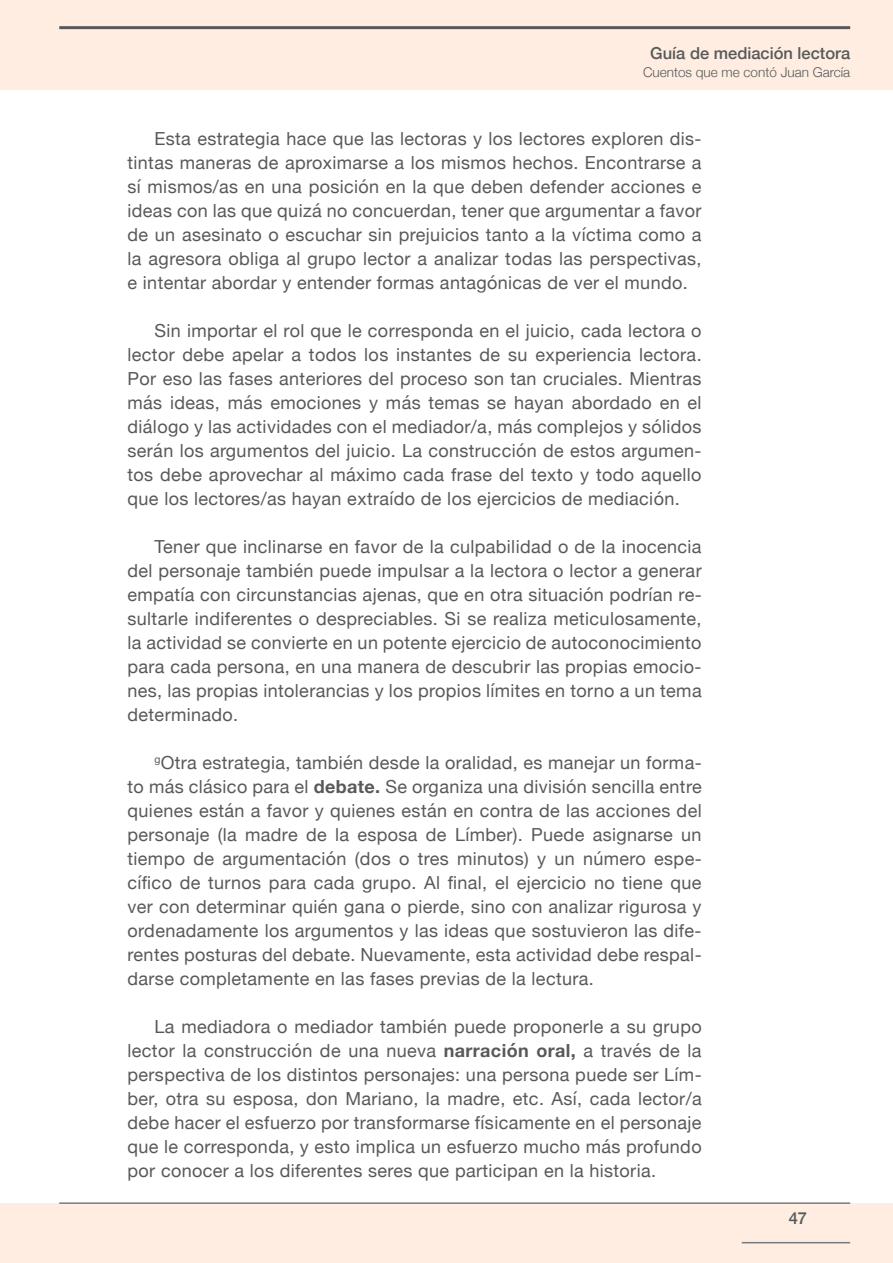
<style>
.page{position:relative;width:893px;height:1263px;background:#fff}
.page>*{position:absolute;margin:0;border:0;box-sizing:border-box;transform-origin:0 0}
.t1{font:18px/24px "Helvetica Neue";letter-spacing:.02em;color:#58595b;text-align:justify}
.t2{font:500 16.5px "Helvetica Neue";color:#58595b}
.t3{font:300 13.5px "Helvetica Neue";color:#58595b}
.s1{font-weight:700}
</style>
<div class="page">
<div style="left:0;top:1203px;width:893px;height:60px;background:#feede0"></div>
<div style="left:0;top:0;width:893px;height:89px;background:#feede0"></div>
<hr style="left:59px;top:1202px;width:791px;height:2px;background:#797a7d">
<hr style="left:742px;top:1242px;width:108px;height:1px;background:#797a7d">
<hr style="left:59px;top:26px;width:791px;height:3px;background:#58595b">
<p class="t2" style="left:650px;top:39px;width:201px">Guía de mediación lectora</p>
<p class="t3" style="left:643px;top:61px;width:209px">Cuentos que me contó Juan García</p>
<p class="t1" style="left:128px;top:127px;width:576px;text-indent:27px">Esta estrategia hace que las lectoras y los lectores exploren dis&shy;tintas maneras de aproximarse a los mismos hechos. Encontrarse a sí mismos/as en una posición en la que deben defender acciones e ideas con las que quizá no concuerdan, tener que argumentar a favor de un asesinato o escuchar sin prejuicios tanto a la víctima como a la agresora obliga al grupo lector a analizar todas las perspectivas, e intentar abordar y entender formas antagónicas de ver el mundo.</p>
<p class="t1" style="left:128px;top:319px;width:576px;text-indent:27px">Sin importar el rol que le corresponda en el juicio, cada lectora o lector debe apelar a todos los instantes de su experiencia lectora.<br>Por eso las fases anteriores del proceso son tan cruciales. Mientras más ideas, más emociones y más temas se hayan abordado en el diálogo y las actividades con el mediador/a, más complejos y sólidos serán los argumentos del juicio. La construcción de estos argumen&shy;tos debe aprovechar al máximo cada frase del texto y todo aquello que los lectores/as hayan extraído de los ejercicios de mediación.</p>
<p class="t1" style="left:128px;top:535px;width:576px;text-indent:27px">Tener que inclinarse en favor de la culpabilidad o de la inocencia del personaje también puede impulsar a la lectora o lector a generar empatía con circunstancias ajenas, que en otra situación podrían re&shy;sultarle indiferentes o despreciables. Si se realiza meticulosamente, la actividad se convierte en un potente ejercicio de autoconocimiento para cada persona, en una manera de descubrir las propias emocio&shy;nes, las propias intolerancias y los propios límites en torno a un tema determinado.</p>
<p class="t1" style="left:128px;top:751px;width:576px;text-indent:27px"><sup>g</sup>Otra estrategia, también desde la oralidad, es manejar un forma&shy;to más clásico para el <span class="s1">debate.</span> Se organiza una división sencilla entre quienes están a favor y quienes están en contra de las acciones del personaje (la madre de la esposa de Límber). Puede asignarse un tiempo de argumentación (dos o tres minutos) y un número espe&shy;cífico de turnos para cada grupo. Al final, el ejercicio no tiene que ver con determinar quién gana o pierde, sino con analizar rigurosa y ordenadamente los argumentos y las ideas que sostuvieron las dife&shy;rentes posturas del debate. Nuevamente, esta actividad debe respal&shy;darse completamente en las fases previas de la lectura.</p>
<p class="t1" style="left:128px;top:1015px;width:576px;text-indent:27px">La mediadora o mediador también puede proponerle a su grupo lector la construcción de una nueva <span class="s1">narración oral,</span> a través de la perspectiva de los distintos personajes: una persona puede ser Lím&shy;ber, otra su esposa, don Mariano, la madre, etc. Así, cada lector/a debe hacer el esfuerzo por transformarse físicamente en el personaje que le corresponda, y esto implica un esfuerzo mucho más profundo por conocer a los diferentes seres que participan en la historia.</p>
<p class="t2" style="left:789px;top:1205px;width:20px">47</p>
</div>
